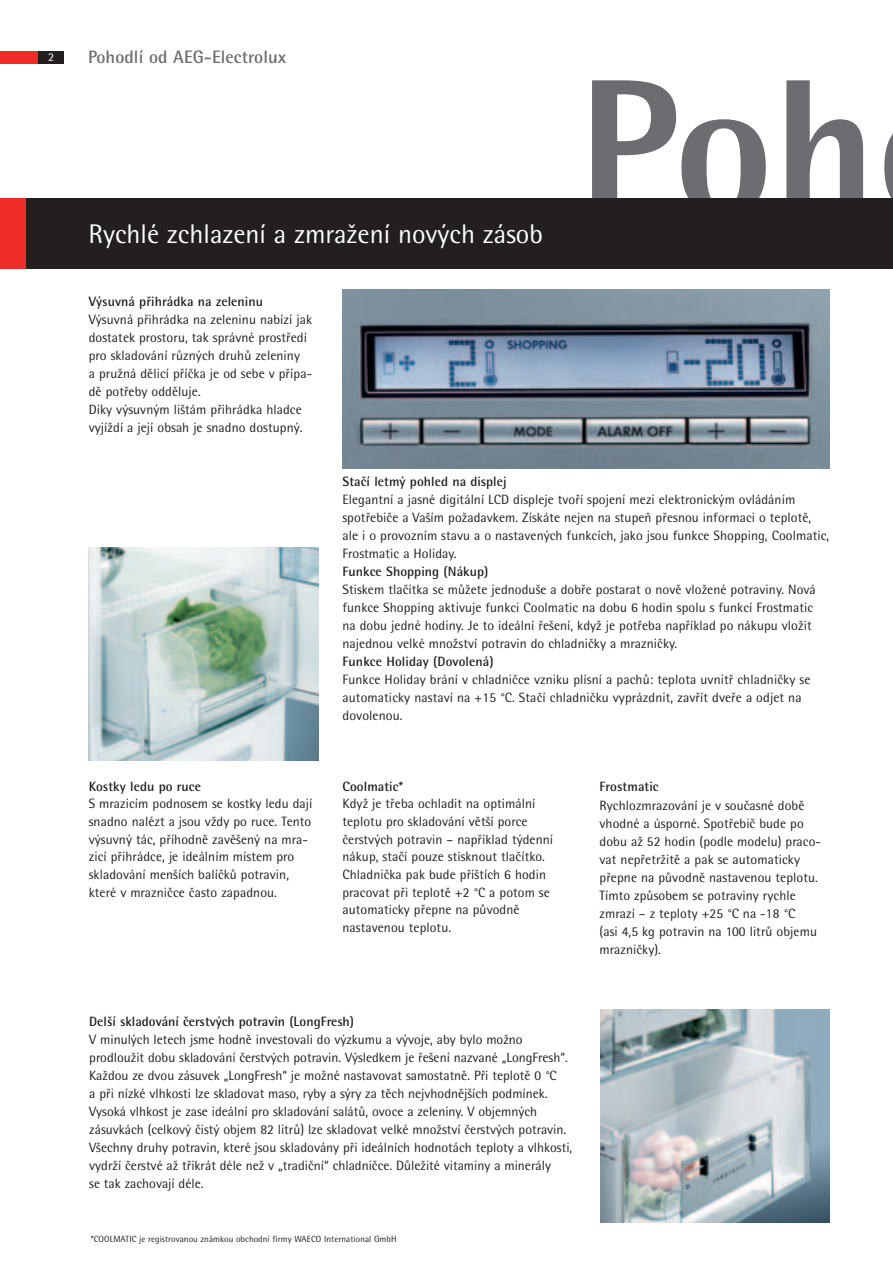
<style>
.page{position:relative;width:893px;height:1263px;background:#fff}
.page>*{position:absolute;margin:0;border:0;box-sizing:border-box;transform-origin:0 0}
.t1{font:800 192px "Rotis Semi Sans CE";color:#6c6d70}
.t2{font:27px "Rotis Semisans CE";color:#fff}
.t3{font:700 18px "Rotis Semisans CE";letter-spacing:.005em;color:#6c6d70}
.t4{font:13.5px/18px "Rotis Semisans CE";letter-spacing:.005em;color:#231f20}
.t5{font:700 13.5px "Rotis Semisans CE";letter-spacing:.005em;color:#231f20}
.t6{font:12px "Rotis Semisans CE";color:#fff}
.t7{font:9px "Rotis Semisans CE";letter-spacing:.005em;color:#231f20}
</style>
<div class="page">
<img style="left:601px;top:1010px;width:228px;height:212px">
<img style="left:89px;top:548px;width:229px;height:212px">
<div style="left:26px;top:198px;width:867px;height:71px;background:#231f20"></div>
<img style="left:342px;top:290px;width:487px;height:179px">
<div style="left:0;top:51px;width:38px;height:13px;background:#ee2d28"></div>
<div style="left:38px;top:51px;width:26px;height:13px;background:#231f20"></div>
<div style="left:0;top:198px;width:26px;height:71px;background:#ee2d28"></div>
<p class="t6" style="left:48px;top:53px;width:8px">2</p>
<h3 class="t3" style="left:88px;top:51px;width:200px">Pohodlí od AEG-Electrolux</h3>
<h2 class="t2" style="left:89px;top:224px;width:456px">Rychlé zchlazení a zmražení nových zásob</h2>
<p class="t5" style="left:89px;top:297px;width:176px">Výsuvná přihrádka na zeleninu</p>
<p class="t4" style="left:89px;top:312px;width:225px">Výsuvná přihrádka na zeleninu nabízí jak dostatek prostoru, tak správné prostředí pro skladování různých druhů zeleniny<br>a pružná dělicí příčka je od sebe v přípa&shy;dě potřeby odděluje.<br>Díky výsuvným lištám přihrádka hladce vyjíždí a její obsah je snadno dostupný.</p>
<h1 class="t1" style="left:578px;top:81px;width:300px">Poh</h1>
<p class="t5" style="left:89px;top:781px;width:114px">Kostky ledu po ruce</p>
<p class="t4" style="left:89px;top:796px;width:225px">S mrazicím podnosem se kostky ledu dají snadno nalézt a jsou vždy po ruce. Tento výsuvný tác, příhodně zavěšený na mra&shy;zicí přihrádce, je ideálním místem pro skladování menších balíčků potravin, které v mrazničce často zapadnou.</p>
<p class="t5" style="left:342px;top:477px;width:166px">Stačí letmý pohled na displej</p>
<p class="t4" style="left:342px;top:492px;width:488px">Elegantní a jasné digitální LCD displeje tvoří spojení mezi elektronickým ovládáním spotřebiče a Vaším požadavkem. Získáte nejen na stupeň přesnou informaci o teplotě, ale i o provozním stavu a o nastavených funkcích, jako jsou funkce Shopping, Coolmatic, Frostmatic a Holiday.</p>
<p class="t5" style="left:342px;top:567px;width:148px">Funkce Shopping (Nákup)</p>
<p class="t4" style="left:342px;top:582px;width:475px">Stiskem tlačítka se můžete jednoduše a dobře postarat o nově vložené potraviny. Nová funkce Shopping aktivuje funkci Coolmatic na dobu 6 hodin spolu s funkcí Frostmatic na dobu jedné hodiny. Je to ideální řešení, když je potřeba například po nákupu vložit najednou velké množství potravin do chladničky a mrazničky.</p>
<p class="t5" style="left:342px;top:657px;width:153px">Funkce Holiday (Dovolená)</p>
<p class="t4" style="left:342px;top:672px;width:469px">Funkce Holiday brání v chladničce vzniku plísní a pachů: teplota uvnitř chladničky se automaticky nastaví na +15 °C. Stačí chladničku vyprázdnit, zavřít dveře a odjet na dovolenou.</p>
<p class="t5" style="left:342px;top:781px;width:62px">Coolmatic*</p>
<p class="t4" style="left:342px;top:796px;width:212px">Když je třeba ochladit na optimální teplotu pro skladování větší porce čerstvých potravin – například týdenní nákup, stačí pouze stisknout tlačítko.<br>Chladnička pak bude příštích 6 hodin pracovat při teplotě +2 °C a potom se automaticky přepne na původně nastavenou teplotu.</p>
<p class="t5" style="left:600px;top:781px;width:61px">Frostmatic</p>
<p class="t4" style="left:600px;top:798px;width:223px">Rychlozmrazování je v současné době vhodné a úsporné. Spotřebič bude po dobu až 52 hodin (podle modelu) praco&shy;vat nepřetržitě a pak se automaticky přepne na původně nastavenou teplotu.<br>Tímto způsobem se potraviny rychle zmrazí – z teploty +25 °C na -18 °C<br>(asi 4,5 kg potravin na 100 litrů objemu mrazničky).</p>
<p class="t5" style="left:89px;top:1017px;width:266px">Delší skladování čerstvých potravin (LongFresh)</p>
<p class="t4" style="left:89px;top:1032px;width:485px">V minulých letech jsme hodně investovali do výzkumu a vývoje, aby bylo možno prodloužit dobu skladování čerstvých potravin. Výsledkem je řešení nazvané „LongFresh“.<br>Každou ze dvou zásuvek „LongFresh“ je možné nastavovat samostatně. Při teplotě 0 °C<br>a při nízké vlhkosti lze skladovat maso, ryby a sýry za těch nejvhodnějších podmínek.<br>Vysoká vlhkost je zase ideální pro skladování salátů, ovoce a zeleniny. V objemných zásuvkách (celkový čistý objem 82 litrů) lze skladovat velké množství čerstvých potravin.<br>Všechny druhy potravin, které jsou skladovány při ideálních hodnotách teploty a vlhkosti, vydrží čerstvé až třikrát déle než v „tradiční“ chladničce. Důležité vitaminy a minerály<br>se tak zachovají déle.</p>
<p class="t7" style="left:91px;top:1236px;width:307px">*COOLMATIC je registrovanou známkou obchodní firmy WAECO International GmbH</p>
</div>
